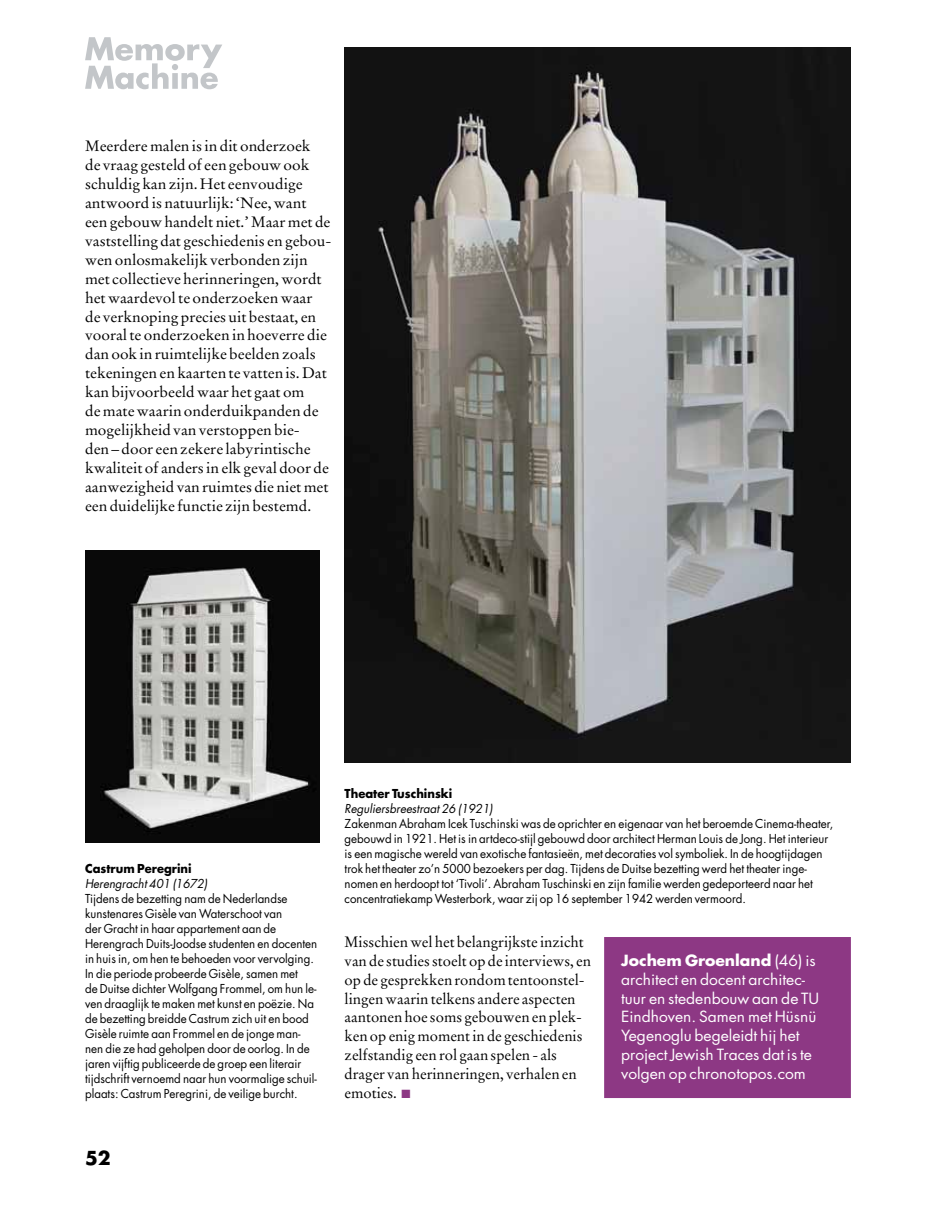
<style>
.page{position:relative;width:936px;height:1212px;background:#fff}
.page>*{position:absolute;margin:0;border:0;box-sizing:border-box;transform-origin:0 0}
.t1{font:700 18.75px "Futura Std";color:#000}
.t2{font:15px/18.9px "Stempel Garamond LT Std";color:#000}
.t3{font:15px/18.9px "Futura Std";color:#fff;scale:1.04 1}
.t4{font:12px/15px "Futura Std";color:#000;scale:.96 1}
.t5{font:italic 12px "Futura Std";color:#000;scale:.96 1}
.t6{font:700 12px "Futura Std";color:#000;scale:.96 1}
.s1{color:#8d3884}
.s2{font-weight:700}
</style>
<div class="page">
<div style="left:604px;top:937px;width:246px;height:161px;background:#8d3884"></div>
<img style="left:344px;top:48px;width:506px;height:715px">
<img style="left:85px;top:551px;width:234px;height:291px">
<svg style="left:85px;top:37px;width:137px;height:52px"></svg>
<p class="t2" style="left:85px;top:136px;width:248px">Meerdere malen is in dit onderzoek<br>de vraag gesteld of een gebouw ook schuldig kan zijn. Het eenvoudige antwoord is natuurlijk: ‘Nee, want een gebouw handelt niet.’ Maar met de vaststelling dat geschiedenis en gebou&shy;wen onlosmakelijk verbonden zijn met collectieve herinneringen, wordt het waardevol te onderzoeken waar de verknoping precies uit bestaat, en vooral te onderzoeken in hoeverre die dan ook in ruimtelijke beelden zoals tekeningen en kaarten te vatten is. Dat kan bijvoorbeeld waar het gaat om<br>de mate waarin onderduikpanden de mogelijkheid van verstoppen bie-<br>den – door een zekere labyrintische kwaliteit of anders in elk geval door de aanwezigheid van ruimtes die niet met een duidelijke functie zijn bestemd.</p>
<p class="t6" style="left:85px;top:861px;width:113px">Castrum Peregrini</p>
<p class="t5" style="left:85px;top:876px;width:129px">Herengracht 401 (1672)</p>
<p class="t4" style="left:85px;top:891px;width:243px">Tijdens de bezetting nam de Nederlandse kunstenares Gisèle van Waterschoot van<br>der Gracht in haar appartement aan de Herengrach Duits-Joodse studenten en docenten in huis in, om hen te behoeden voor vervolging.<br>In die periode probeerde Gisèle, samen met<br>de Duitse dichter Wolfgang Frommel, om hun le&shy;ven draaglijk te maken met kunst en poëzie. Na de bezetting breidde Castrum zich uit en bood Gisèle ruimte aan Frommel en de jonge man&shy;nen die ze had geholpen door de oorlog. In de jaren vijftig publiceerde de groep een literair tijdschrift vernoemd naar hun voormalige schuil&shy;plaats: Castrum Peregrini, de veilige burcht.</p>
<h1 class="t1" style="left:85px;top:1145px;width:27px">52</h1>
<p class="t6" style="left:344px;top:786px;width:114px">Theater Tuschinski</p>
<p class="t5" style="left:344px;top:801px;width:156px">Reguliersbreestraat 26 (1921)</p>
<p class="t4" style="left:344px;top:816px;width:510px">Zakenman Abraham Icek Tuschinski was de oprichter en eigenaar van het beroemde Cinema-theater, gebouwd in 1921. Het is in artdeco-stijl gebouwd door architect Herman Louis de Jong. Het interieur is een magische wereld van exotische fantasieën, met decoraties vol symboliek. In de hoogtijdagen trok het theater zo’n 5000 bezoekers per dag. Tijdens de Duitse bezetting werd het theater inge&shy;nomen en herdoopt tot ‘Tivoli’. Abraham Tuschinski en zijn familie werden gedeporteerd naar het concentratiekamp Westerbork, waar zij op 16 september 1942 werden vermoord.</p>
<p class="t2" style="left:344px;top:932px;width:248px">Misschien wel het belangrijkste inzicht van de studies stoelt op de interviews, en op de gesprekken rondom tentoonstel&shy;lingen waarin telkens andere aspecten aantonen hoe soms gebouwen en plek&shy;ken op enig moment in de geschiedenis zelfstandig een rol gaan spelen - als drager van herinneringen, verhalen en emoties. <span class="s1">■</span></p>
<p class="t3" style="left:621px;top:951px;width:190px"><span class="s2">Jochem Groenland</span> (46) is architect en docent architec&shy;tuur en stedenbouw aan de TU<br>Eindhoven. Samen met Hüsnü<br>Yegenoglu begeleidt hij het project Jewish Traces dat is te volgen op chronotopos.com</p>
</div>
